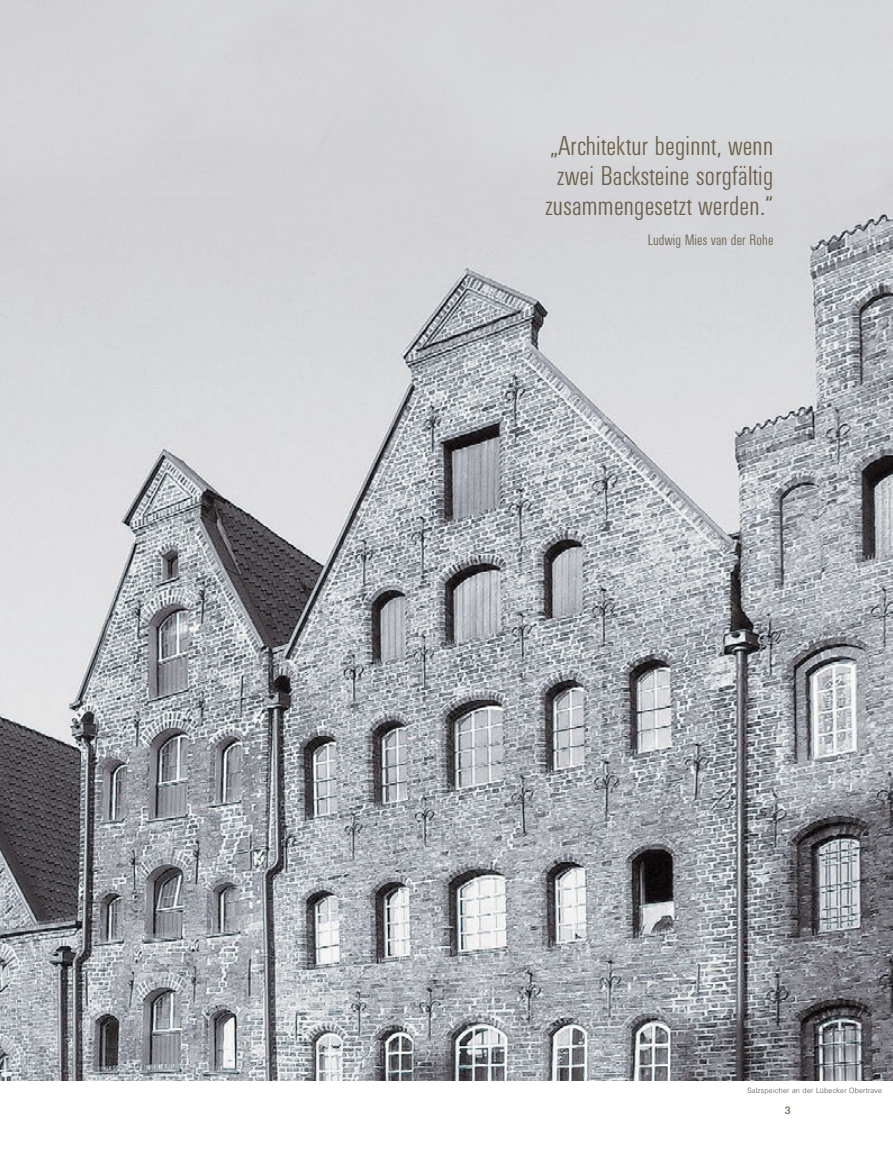
<style>
.page{position:relative;width:893px;height:1149px;background:#fff}
.page>*{position:absolute;margin:0;border:0;box-sizing:border-box;transform-origin:0 0}
.t1{font:300 27px/30px "Univers Condensed BQ";letter-spacing:.01em;color:#695e49;text-align:center}
.t2{font:300 15px "Univers Condensed BQ";letter-spacing:.01em;color:#695e49}
.t3{font:10.5px "Univers BQ";color:#695e49}
.t4{font:300 7.5px "Univers BQ";letter-spacing:.025em;color:#515153}
</style>
<div class="page">
<img style="left:0;top:0;width:893px;height:1080px">
<p class="t1" style="left:546px;top:131px;width:229px">„Architektur beginnt, wenn zwei Backsteine sorgfältig zusammengesetzt werden.“</p>
<p class="t2" style="left:648px;top:232px;width:127px">Ludwig Mies van der Rohe</p>
<p class="t4" style="left:747px;top:1085px;width:136px">Salzspeicher an der Lübecker Obertrave</p>
<p class="t3" style="left:784px;top:1104px;width:8px">3</p>
</div>
